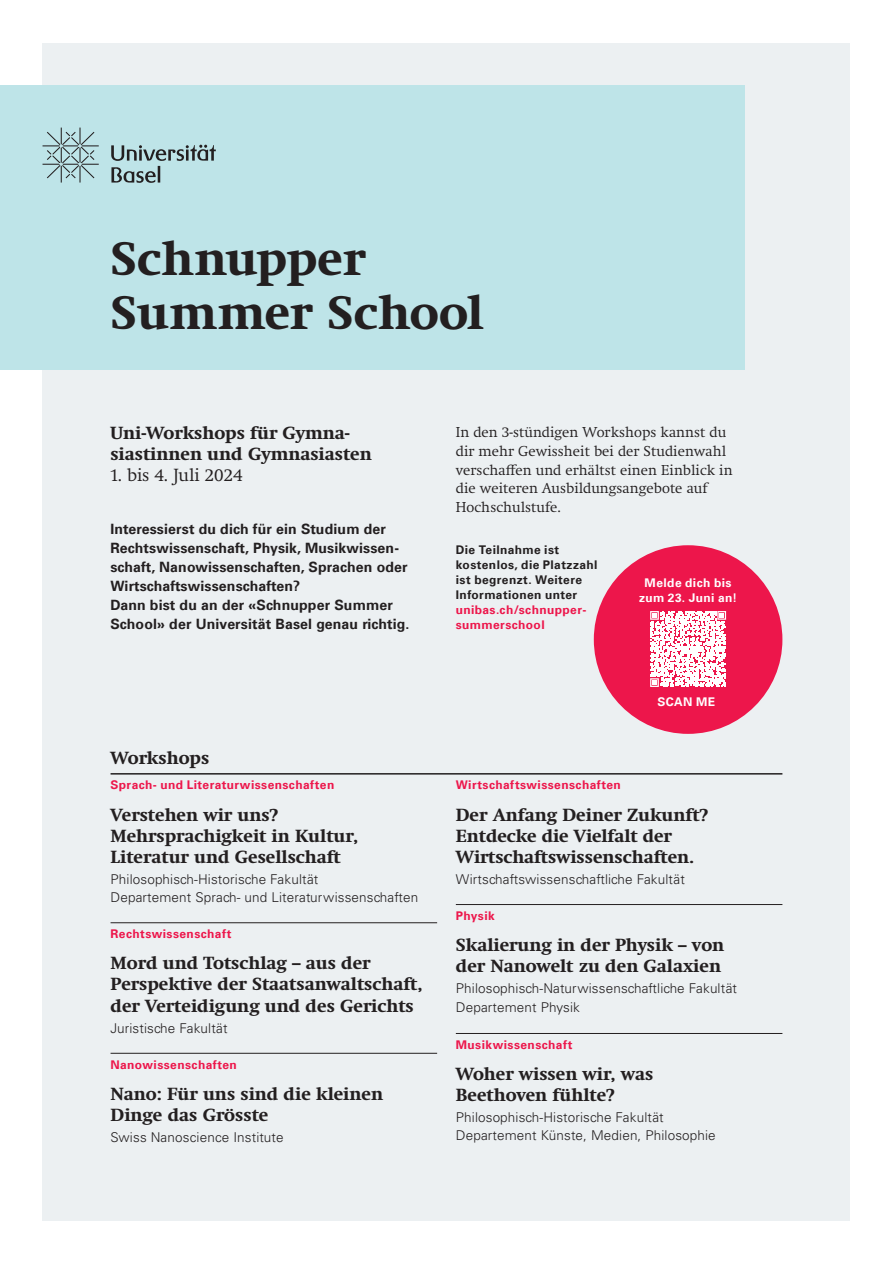
<style>
.page{position:relative;width:893px;height:1263px;background:#fff}
.page>*{position:absolute;margin:0;border:0;box-sizing:border-box;transform-origin:0 0}
.Headline_bold_A4_Bro_frontcover{font:700 48px/54px "Swift Neue LT Pro";color:#231f20}
.Untertitel___Titel_dem_workshop{font:700 18px/21px "Swift Neue LT Pro";color:#231f20}
.Untertitel___Titel_dem_workshop-2{font:300 18px "Swift Neue LT Pro";color:#231f20}
.Lauftext{font:300 14.7px/18.9px "Swift Neue LT Pro";letter-spacing:.005em;color:#231f20}
.Lauftext-2{font:700 14.25px/18.9px "Univers LT";letter-spacing:.01em;color:#231f20}
.Fakultät___Departement{font:300 13.5px "Univers LT Std";letter-spacing:.01em;color:#231f20}
.Untertitel___Titel_dem_workshop-3{font:300 13.5px "Univers LT Std";letter-spacing:.01em;color:#231f20}
.Studium_Rot{font:700 12px/15px "Univers LT";letter-spacing:.035em;color:#ed164b}
.Studium_Rot-2{font:700 12px/15px "Univers LT";letter-spacing:.03em;color:#231f20}
.QR-Code{font:700 12px "Univers LT";letter-spacing:.03em;color:#fff}
</style>
<div class="page">
<div style="left:43px;top:43px;width:807px;height:1177px;background:#ecf0f2"></div>
<hr style="left:456px;top:904px;width:326px;height:1px;background:#231f20">
<hr style="left:456px;top:1033px;width:326px;height:1px;background:#231f20">
<hr style="left:111px;top:922px;width:326px;height:1px;background:#231f20">
<hr style="left:111px;top:1053px;width:326px;height:1px;background:#231f20">
<hr style="left:111px;top:773px;width:671px;height:1px;background:#231f20">
<div style="left:594px;top:545px;width:188px;height:189px;background:#ed164b;border-radius:50%"></div>
<svg style="left:650px;top:611px;width:76px;height:76px"></svg>
<div style="left:0;top:85px;width:744px;height:285px;background:#bee4e8"></div>
<svg style="left:111px;top:145px;width:105px;height:38px"></svg>
<svg style="left:43px;top:128px;width:56px;height:55px"></svg>
<p class="Headline_bold_A4_Bro_frontcover" style="left:111px;top:231px;width:375px">Schnupper<br>Summer School</p>
<p class="Untertitel___Titel_dem_workshop" style="left:110px;top:423px;width:263px">Uni-Workshops für Gymna&shy;siastinnen und Gymnasiasten</p>
<p class="Untertitel___Titel_dem_workshop-2" style="left:110px;top:465px;width:134px">1. bis 4. Juli 2024</p>
<p class="Lauftext-2" style="left:110px;top:520px;width:301px">Interessierst du dich für ein Studium der Rechtswissenschaft, Physik, Musikwissen&shy;schaft, Nanowissenschaften, Sprachen oder Wirtschaftswissenschaften?<br>Dann bist du an der «Schnupper Summer School» der Universität Basel genau richtig.</p>
<p class="Untertitel___Titel_dem_workshop" style="left:111px;top:747px;width:100px">Workshops</p>
<p class="Studium_Rot" style="left:111px;top:778px;width:225px">Sprach- und Literaturwissenschaften</p>
<p class="Untertitel___Titel_dem_workshop" style="left:111px;top:804px;width:169px">Verstehen wir uns?</p>
<p class="Untertitel___Titel_dem_workshop" style="left:111px;top:825px;width:249px">Mehrsprachigkeit in Kultur,<br>Literatur und Gesellschaft</p>
<p class="Fakultät___Departement" style="left:111px;top:871px;width:209px">Philosophisch-Historische Fakultät</p>
<p class="Fakultät___Departement" style="left:111px;top:889px;width:309px">Departement Sprach- und Literaturwissenschaften</p>
<p class="Studium_Rot" style="left:111px;top:926px;width:122px">Rechtswissenschaft</p>
<p class="Untertitel___Titel_dem_workshop" style="left:111px;top:953px;width:261px">Mord und Totschlag – aus der</p>
<p class="Untertitel___Titel_dem_workshop" style="left:111px;top:974px;width:313px">Perspektive der Staatsanwaltschaft, der Verteidigung und des Gerichts</p>
<p class="Untertitel___Titel_dem_workshop-3" style="left:111px;top:1019px;width:119px">Juristische Fakultät</p>
<p class="Studium_Rot" style="left:111px;top:1057px;width:128px">Nanowissenschaften</p>
<p class="Untertitel___Titel_dem_workshop" style="left:111px;top:1083px;width:274px">Nano: Für uns sind die kleinen<br>Dinge das Grösste</p>
<p class="Untertitel___Titel_dem_workshop-3" style="left:111px;top:1129px;width:175px">Swiss Nanoscience Institute</p>
<p class="Lauftext" style="left:456px;top:422px;width:278px">In den 3-stündigen Workshops kannst du dir mehr Gewissheit bei der Studienwahl verschaffen und erhältst einen Einblick in die weiteren Ausbildungsangebote auf Hochschulstufe.</p>
<p class="Studium_Rot-2" style="left:456px;top:542px;width:143px">Die Teilnahme ist kostenlos, die Platzzahl ist begrenzt. Weitere<br>Informationen unter</p>
<p class="Studium_Rot" style="left:456px;top:602px;width:132px">unibas.ch/schnupper&shy;summerschool</p>
<p class="QR-Code" style="left:645px;top:576px;width:88px">Melde dich bis</p>
<p class="QR-Code" style="left:639px;top:590px;width:100px">zum 23. Juni an!</p>
<p class="QR-Code" style="left:657px;top:695px;width:59px">SCAN ME</p>
<p class="Studium_Rot" style="left:456px;top:778px;width:167px">Wirtschaftswissenschaften</p>
<p class="Untertitel___Titel_dem_workshop" style="left:456px;top:804px;width:254px">Der Anfang Deiner Zukunft?<br>Entdecke die Vielfalt der<br>Wirtschaftswissenschaften.</p>
<p class="Untertitel___Titel_dem_workshop-3" style="left:456px;top:871px;width:231px">Wirtschaftswissenschaftliche Fakultät</p>
<p class="Studium_Rot" style="left:456px;top:908px;width:40px">Physik</p>
<p class="Untertitel___Titel_dem_workshop" style="left:456px;top:935px;width:270px">Skalierung in der Physik – von der Nanowelt zu den Galaxien</p>
<p class="Fakultät___Departement" style="left:456px;top:980px;width:283px">Philosophisch-Naturwissenschaftliche Fakultät</p>
<p class="Fakultät___Departement" style="left:456px;top:999px;width:126px">Departement Physik</p>
<p class="Studium_Rot" style="left:456px;top:1037px;width:118px">Musikwissenschaft</p>
<p class="Untertitel___Titel_dem_workshop" style="left:456px;top:1063px;width:199px">Woher wissen wir, was<br>Beethoven fühlte?</p>
<p class="Untertitel___Titel_dem_workshop-3" style="left:456px;top:1109px;width:209px">Philosophisch-Historische Fakultät</p>
<p class="Fakultät___Departement" style="left:456px;top:1127px;width:261px">Departement Künste, Medien, Philosophie</p>
</div>
